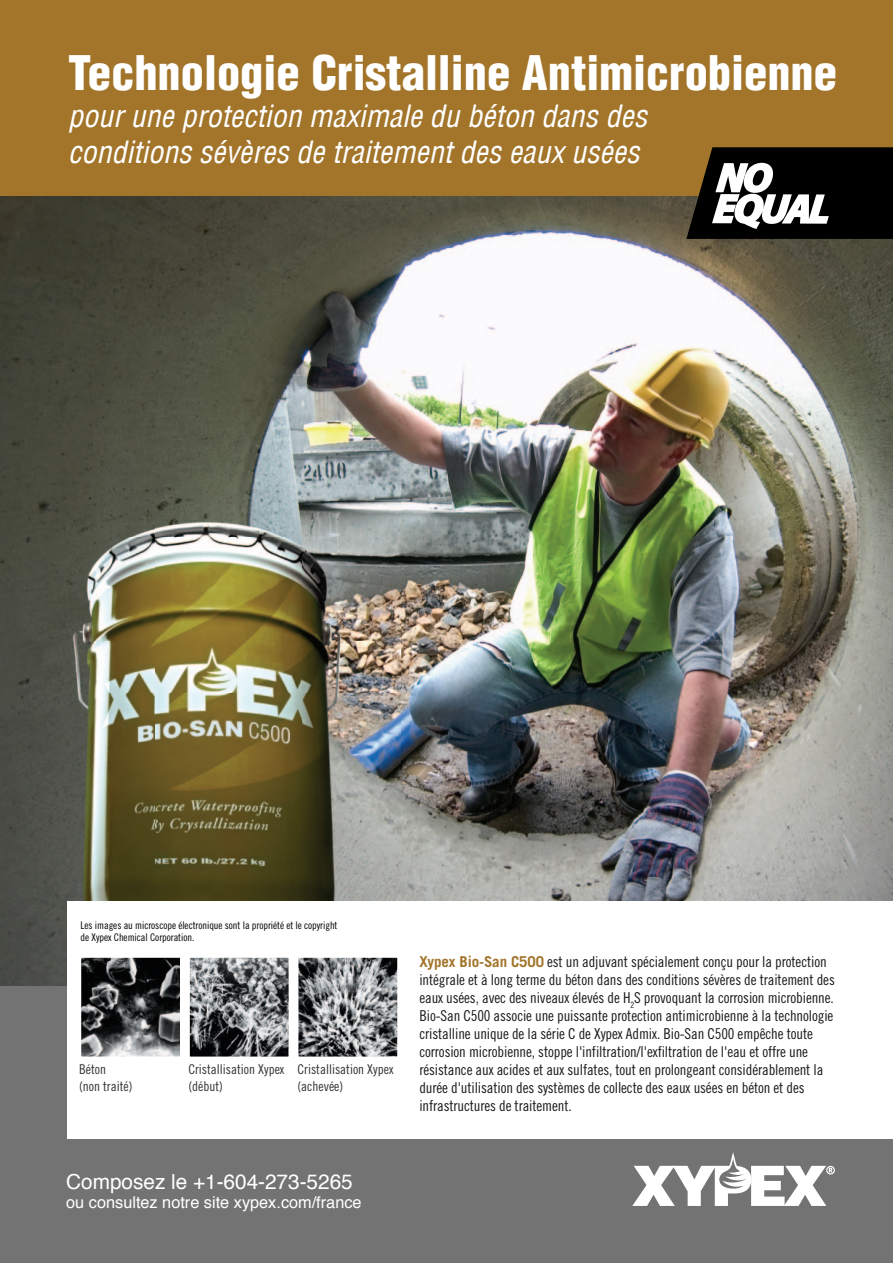
<style>
.page{position:relative;width:893px;height:1263px;background:#fff}
.page>*{position:absolute;margin:0;border:0;box-sizing:border-box;transform-origin:0 0}
.t1{font:900 condensed 46.5px "Helvetica LT";color:#fff}
.t2{font:italic condensed 30px/36px "Helvetica LT";color:#fff}
.t3{font:20.7px "Helvetica";color:#fff}
.t4{font:16.35px "Helvetica";color:#fff}
.t5{font:15px/18px "Trade Gothic Cond Eighteen";letter-spacing:-.01em;color:#191919}
.t6{font:13.5px/16.2px "Trade Gothic Cond Eighteen";color:#333}
.t7{font:10.5px/12.6px "Trade Gothic Cond Eighteen";letter-spacing:-.005em;color:#000}
.s1{font-family:"Trade Gothic";font-weight:700;color:#a2752a}
</style>
<div class="page">
<img style="left:0;top:195px;width:893px;height:791px">
<img style="left:9px;top:486px;width:391px;height:500px">
<div style="left:0;top:0;width:893px;height:195px;background:#a2752a"></div>
<svg style="left:686px;top:147px;width:207px;height:92px"></svg>
<div style="left:0;top:986px;width:893px;height:277px;background:#737373"></div>
<div style="left:67px;top:901px;width:826px;height:237px;background:#fff"></div>
<svg style="left:632px;top:1152px;width:203px;height:54px"></svg>
<img style="left:82px;top:958px;width:97px;height:98px">
<div style="left:80px;top:956px;width:101px;height:102px;border:1px solid #fff"></div>
<img style="left:190px;top:958px;width:98px;height:98px">
<div style="left:188px;top:956px;width:102px;height:102px;border:1px solid #fff"></div>
<img style="left:299px;top:958px;width:98px;height:98px">
<div style="left:297px;top:956px;width:102px;height:102px;border:1px solid #fff"></div>
<p class="t1" style="left:68px;top:43px;width:771px">Technologie Cristalline Antimicrobienne</p>
<p class="t2" style="left:68px;top:98px;width:581px">pour une protection maximale du béton dans des conditions sévères de traitement des eaux usées</p>
<p class="t7" style="left:80px;top:919px;width:259px">Les images au microscope électronique sont la propriété et le copyright de Xypex Chemical Corporation.</p>
<p class="t6" style="left:79px;top:1062px;width:55px">Béton<br>(non traité)</p>
<p class="t6" style="left:188px;top:1062px;width:97px">Cristallisation Xypex (début)</p>
<p class="t6" style="left:298px;top:1062px;width:97px">Cristallisation Xypex (achevée)</p>
<p class="t3" style="left:66px;top:1173px;width:288px">Composez le +1-604-273-5265</p>
<p class="t4" style="left:66px;top:1195px;width:297px">ou consultez notre site xypex.com/france</p>
<p class="t5" style="left:419px;top:954px;width:417px"><span class="s1">Xypex Bio-San C500</span> est un adjuvant spécialement conçu pour la protection intégrale et à long terme du béton dans des conditions sévères de traitement des eaux usées, avec des niveaux élevés de H<sub>2</sub>S provoquant la corrosion microbienne.<br>Bio-San C500 associe une puissante protection antimicrobienne à la technologie cristalline unique de la série C de Xypex Admix. Bio-San C500 empêche toute corrosion microbienne, stoppe l'infiltration/l'exfiltration de l'eau et offre une résistance aux acides et aux sulfates, tout en prolongeant considérablement la durée d'utilisation des systèmes de collecte des eaux usées en béton et des infrastructures de traitement.</p>
</div>
